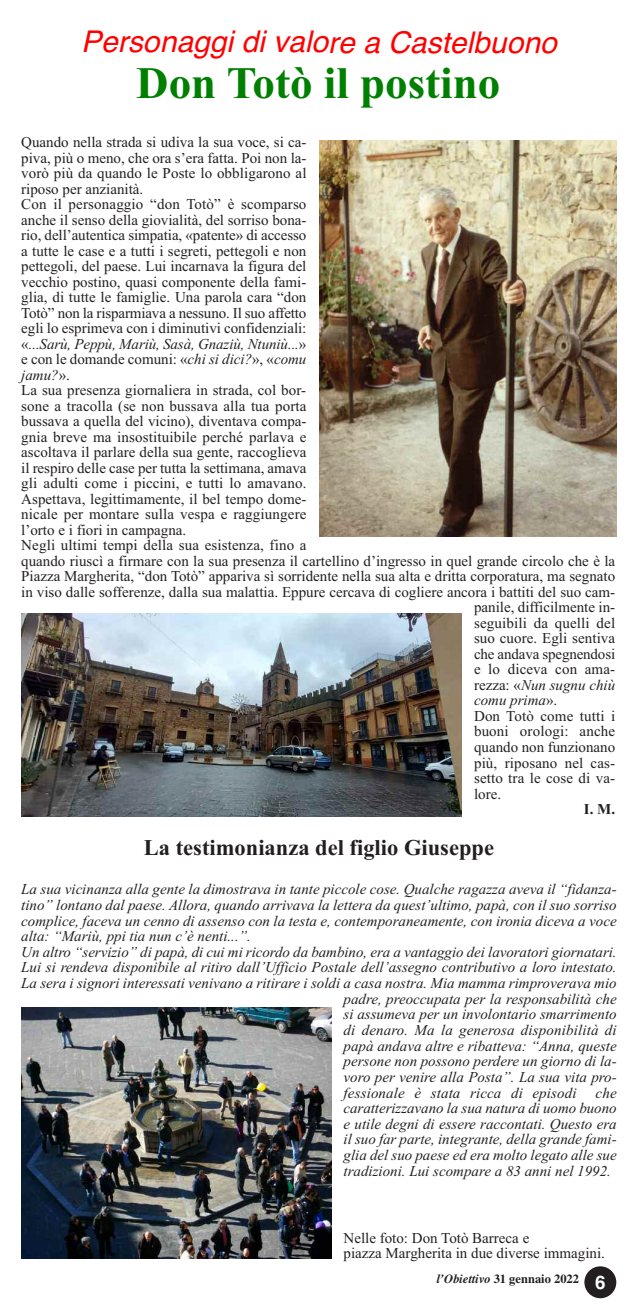
<style>
.page{position:relative;width:638px;height:1312px;background:#fff}
.page>*{position:absolute;margin:0;border:0;box-sizing:border-box;transform-origin:0 0}
.t1{font:700 45px "Times New Roman";color:#008000}
.t2{font:italic 30px "Helvetica";color:#f00}
.t3{font:700 22.5px "Times New Roman";color:#231f20}
.t4{font:15px/15.6px "Times New Roman";color:#231f20}
.t5{font:italic 15px/15.6px "Times New Roman";color:#231f20;text-align:justify}
.t6{font:700 15px "Times New Roman";color:#231f20}
.t7{font:700 12.5px "Times";color:#231f20}
.s1{font-style:normal}
.s2{font-style:italic}
.s3{font-family:"Helvetica";font-size:18.75px;color:#fff}
</style>
<div class="page">
<div style="left:584px;top:1265px;width:32px;height:32px;background:#231f20;border-radius:50%"></div>
<img style="left:319px;top:140px;width:297px;height:396px">
<img style="left:21px;top:613px;width:440px;height:203px">
<img style="left:22px;top:1007px;width:309px;height:251px">
<h2 class="t2" style="left:81px;top:25px;width:477px">Personaggi di valore a Castelbuono</h2>
<h1 class="t1" style="left:136px;top:56px;width:365px">Don Totò il postino</h1>
<p class="t4" style="left:21px;top:134px;width:287px">Quando nella strada si udiva la sua voce, si ca-</p>
<p class="t4" style="left:21px;top:149px;width:287px">piva, più o meno, che ora s’era fatta. Poi non la-</p>
<p class="t4" style="left:21px;top:165px;width:287px">vorò più da quando le Poste lo obbligarono al</p>
<p class="t4" style="left:21px;top:180px;width:124px">riposo per anzianità.</p>
<p class="t4" style="left:21px;top:196px;width:287px">Con il personaggio “don Totò” è scomparso</p>
<p class="t4" style="left:21px;top:211px;width:287px">anche il senso della giovialità, del sorriso bona-</p>
<p class="t4" style="left:21px;top:227px;width:287px">rio, dell’autentica simpatia, «patente» di accesso</p>
<p class="t4" style="left:21px;top:242px;width:287px">a tutte le case e a tutti i segreti, pettegoli e non</p>
<p class="t4" style="left:21px;top:258px;width:287px">pettegoli, del paese. Lui incarnava la figura del</p>
<p class="t4" style="left:21px;top:273px;width:287px">vecchio postino, quasi componente della fami-</p>
<p class="t4" style="left:21px;top:289px;width:287px">glia, di tutte le famiglie. Una parola cara “don</p>
<p class="t4" style="left:21px;top:304px;width:287px">Totò” non la risparmiava a nessuno. Il suo affetto</p>
<p class="t4" style="left:21px;top:320px;width:287px">egli lo esprimeva con i diminutivi confidenziali:</p>
<p class="t5" style="left:21px;top:335px;width:287px"><span class="s1">«</span>...Sarù, Peppù, Mariù, Sasà, Gnaziù, Ntuniù...<span class="s1">»</span></p>
<p class="t4" style="left:21px;top:351px;width:287px">e con le domande comuni: «<span class="s2">chi si dici?</span>», «<span class="s2">comu</span></p>
<p class="t5" style="left:21px;top:366px;width:50px">jamu?<span class="s1">».</span></p>
<p class="t4" style="left:21px;top:382px;width:286px">La sua presenza giornaliera in strada, col bor-</p>
<p class="t4" style="left:21px;top:397px;width:287px">sone a tracolla (se non bussava alla tua porta</p>
<p class="t4" style="left:21px;top:413px;width:287px">bussava a quella del vicino), diventava compa-</p>
<p class="t4" style="left:21px;top:428px;width:287px">gnia breve ma insostituibile perché parlava e</p>
<p class="t4" style="left:21px;top:444px;width:287px">ascoltava il parlare della sua gente, raccoglieva</p>
<p class="t4" style="left:21px;top:459px;width:287px">il respiro delle case per tutta la settimana, amava</p>
<p class="t4" style="left:21px;top:475px;width:287px">gli adulti come i piccini, e tutti lo amavano.</p>
<p class="t4" style="left:21px;top:490px;width:287px">Aspettava, legittimamente, il bel tempo dome-</p>
<p class="t4" style="left:21px;top:506px;width:287px">nicale per montare sulla vespa e raggiungere</p>
<p class="t4" style="left:21px;top:521px;width:166px">l’orto e i fiori in campagna.</p>
<p class="t4" style="left:21px;top:537px;width:287px">Negli ultimi tempi della sua esistenza, fino a</p>
<p class="t4" style="left:21px;top:552px;width:595px">quando riuscì a firmare con la sua presenza il cartellino d’ingresso in quel grande circolo che è la</p>
<p class="t4" style="left:21px;top:568px;width:595px">Piazza Margherita, “don Totò” appariva sì sorridente nella sua alta e dritta corporatura, ma segnato</p>
<p class="t4" style="left:21px;top:583px;width:595px">in viso dalle sofferenze, dalla sua malattia. Eppure cercava di cogliere ancora i battiti del suo cam-</p>
<p class="t4" style="left:474px;top:599px;width:143px">panile, difficilmente in-</p>
<p class="t4" style="left:474px;top:614px;width:143px">seguibili da quelli del</p>
<p class="t4" style="left:474px;top:630px;width:143px">suo cuore. Egli sentiva</p>
<p class="t4" style="left:474px;top:645px;width:143px">che andava spegnendosi</p>
<p class="t4" style="left:474px;top:661px;width:143px">e lo diceva con ama-</p>
<p class="t5" style="left:474px;top:676px;width:143px"><span class="s1">rezza: «</span>Nun sugnu chiù</p>
<p class="t5" style="left:474px;top:692px;width:85px">comu prima<span class="s1">».</span></p>
<p class="t4" style="left:474px;top:707px;width:143px">Don Totò come tutti i</p>
<p class="t4" style="left:474px;top:723px;width:143px">buoni orologi: anche</p>
<p class="t4" style="left:474px;top:738px;width:143px">quando non funzionano</p>
<p class="t4" style="left:474px;top:754px;width:143px">più, riposano nel cas-</p>
<p class="t4" style="left:474px;top:769px;width:143px">setto tra le cose di va-</p>
<p class="t4" style="left:474px;top:785px;width:29px">lore.</p>
<p class="t6" style="left:584px;top:799px;width:33px">I. M.</p>
<h3 class="t3" style="left:144px;top:834px;width:352px">La testimonianza del figlio Giuseppe</h3>
<p class="t5" style="left:21px;top:881px;width:597px">La sua vicinanza alla gente la dimostrava in tante piccole cose. Qualche ragazza aveva il “fidanza-</p>
<p class="t5" style="left:21px;top:896px;width:597px">tino” lontano dal paese. Allora, quando arrivava la lettera da quest’ultimo, papà, con il suo sorriso</p>
<p class="t5" style="left:21px;top:912px;width:597px">complice, faceva un cenno di assenso con la testa e, contemporaneamente, con ironia diceva a voce</p>
<p class="t5" style="left:21px;top:927px;width:231px">alta: “Mariù, ppi tia nun c’è nenti...”.</p>
<p class="t5" style="left:21px;top:943px;width:597px">Un altro “servizio” di papà, di cui mi ricordo da bambino, era a vantaggio dei lavoratori giornatari.</p>
<p class="t5" style="left:21px;top:959px;width:597px">Lui si rendeva disponibile al ritiro dall’Ufficio Postale dell’assegno contributivo a loro intestato.</p>
<p class="t5" style="left:21px;top:974px;width:597px">La sera i signori interessati venivano a ritirare i soldi a casa nostra. Mia mamma rimproverava mio</p>
<p class="t5" style="left:343px;top:990px;width:275px">padre, preoccupata per la responsabilità che</p>
<p class="t5" style="left:343px;top:1006px;width:275px">si assumeva per un involontario smarrimento</p>
<p class="t5" style="left:343px;top:1021px;width:275px">di denaro. Ma la generosa disponibilità di</p>
<p class="t5" style="left:343px;top:1037px;width:275px">papà andava altre e ribatteva: “Anna, queste</p>
<p class="t5" style="left:343px;top:1052px;width:275px">persone non possono perdere un giorno di la-</p>
<p class="t5" style="left:343px;top:1068px;width:275px">voro per venire alla Posta”. La sua vita pro-</p>
<p class="t5" style="left:343px;top:1084px;width:234px">fessionale è stata ricca di episodi</p>
<p class="t5" style="left:343px;top:1084px;width:275px;text-indent:252px">che caratterizzavano la sua natura di uomo buono e utile degni di essere raccontati. Questo era il suo far parte, integrante, della grande fami&shy;glia del suo paese ed era molto legato alle sue tradizioni. Lui scompare a 83 anni nel 1992.</p>
<p class="t4" style="left:343px;top:1229px;width:263px">Nelle foto: Don Totò Barreca e<br>piazza Margherita in due diverse immagini.</p>
<p class="t7" style="left:436px;top:1270px;width:171px"><span class="s2">l’Obiettivo</span> 31 gennaio 2022 <span class="s3">6</span></p>
</div>
